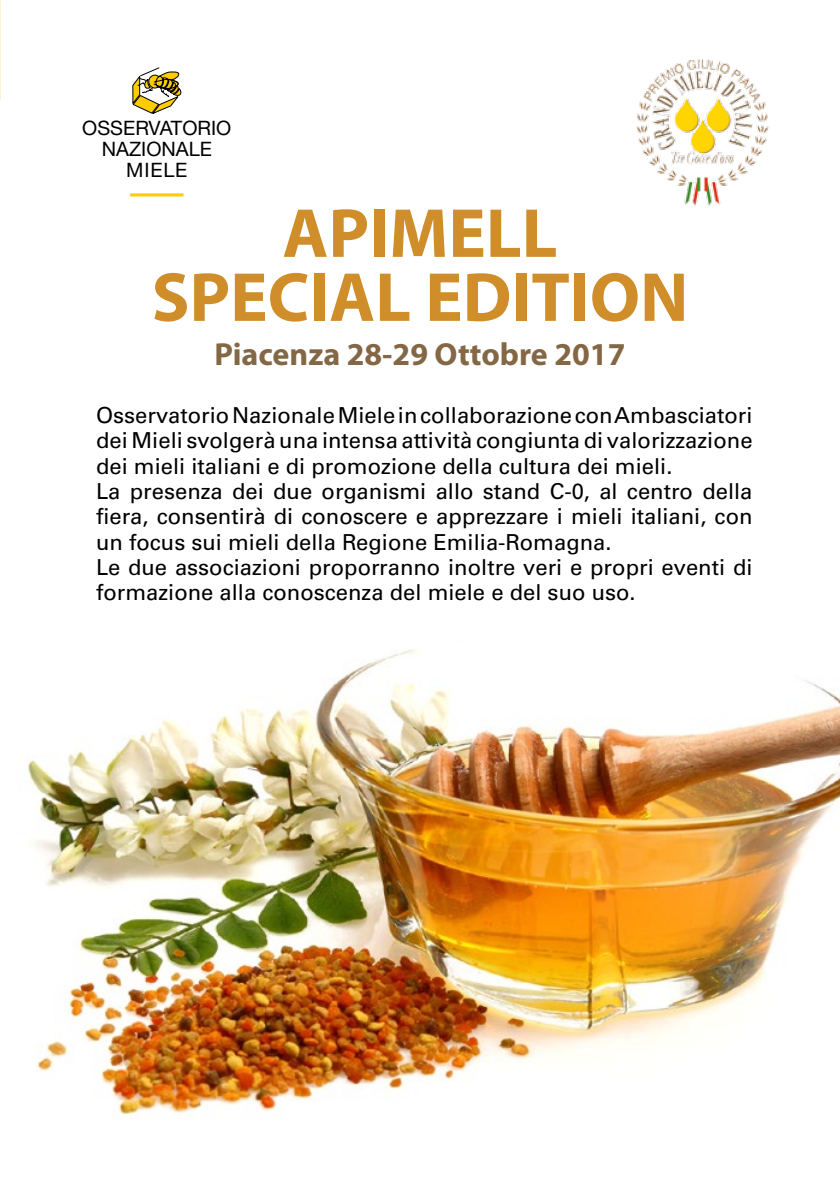
<style>
.page{position:relative;width:840px;height:1191px;background:#fff}
.page>*{position:absolute;margin:0;border:0;box-sizing:border-box;transform-origin:0 0}
.t1{font:700 70px/64px "Myriad Pro";color:#cf8e2a;text-align:center}
.t2{font:700 32px "Myriad Pro";color:#846744}
.t3{font:22px/25.2px "Univers LT Std";color:#000}
.t4{font:19.8px/21.4px "Helvetica Neue LT Std";color:#000;text-align:center}
</style>
<div class="page">
<svg style="left:132px;top:67px;width:50px;height:47px"></svg>
<hr style="left:132px;top:193px;width:50px;height:3px;background:#fecc00">
<img style="left:27px;top:649px;width:812px;height:467px">
<img style="left:636px;top:59px;width:132px;height:148px">
<p class="t4" style="left:82px;top:116px;width:150px">OSSERVATORIO<br>NAZIONALE<br>MIELE</p>
<h1 class="t1" style="left:151px;top:199px;width:538px">APIMELL<br>SPECIAL EDITION</h1>
<h2 class="t2" style="left:214px;top:333px;width:412px">Piacenza 28-29 Ottobre 2017</h2>
<p class="t3" style="left:96px;top:403px;width:657px">Osservatorio Nazionale Miele in collaborazione con Ambasciatori dei Mieli svolgerà una intensa attività congiunta di valorizzazione dei mieli italiani e di promozione della cultura dei mieli.<br>La presenza dei due organismi allo stand C-0, al centro della fiera, consentirà di conoscere e apprezzare i mieli italiani, con un focus sui mieli della Regione Emilia-Romagna.<br>Le due associazioni proporranno inoltre veri e propri eventi di formazione alla conoscenza del miele e del suo uso.</p>
</div>
